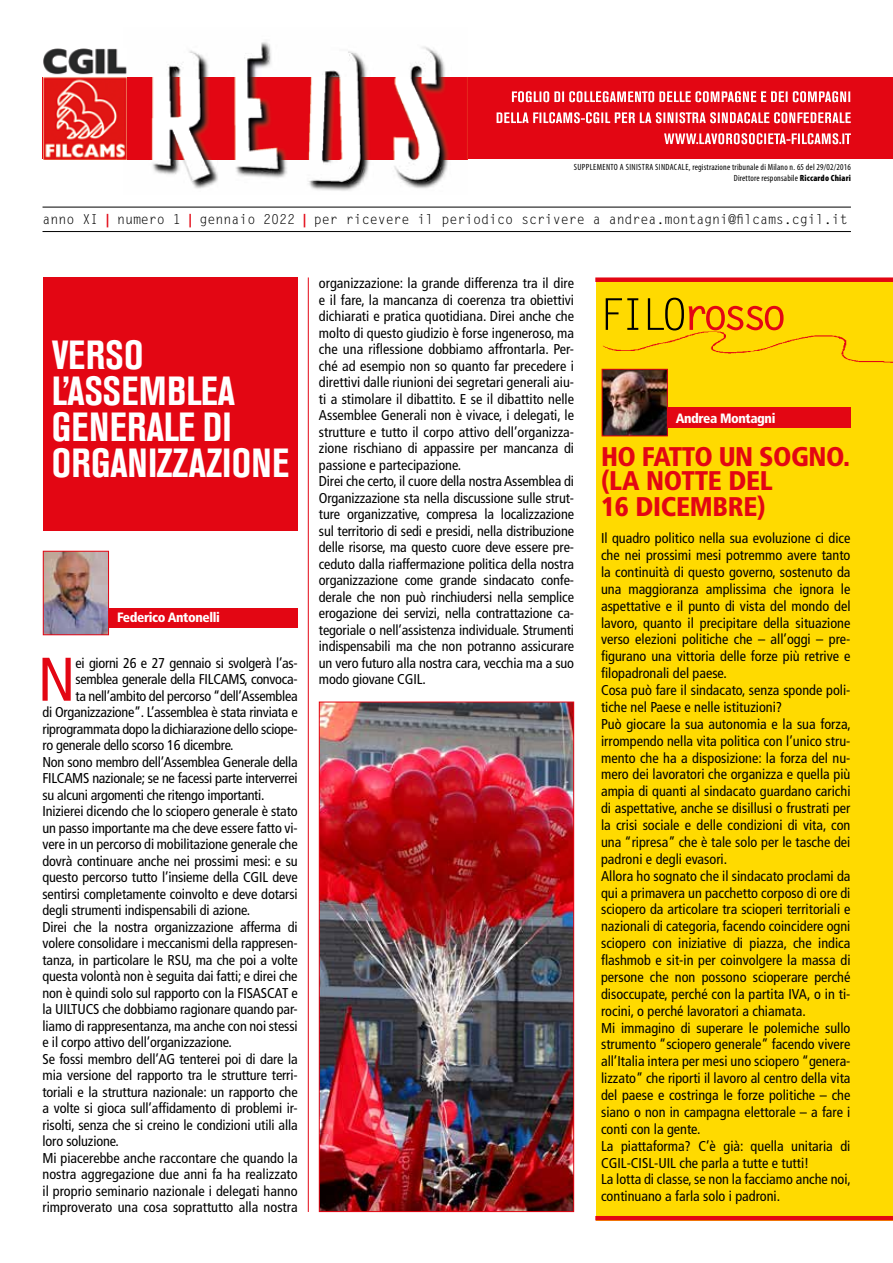
<style>
.page{position:relative;width:893px;height:1263px;background:#fff}
.page>*{position:absolute;margin:0;border:0;box-sizing:border-box;transform-origin:0 0}
.t1{font:condensed 61.5px "Frutiger";color:#e30613}
.t2{font:700 condensed 40.5px/36px "Akzidenz Grotesk BE";letter-spacing:.005em;color:#fff}
.t3{font:900 condensed 27px/24.8px "Frutiger";letter-spacing:-.01em;color:#e30613}
.t4{font:condensed 14.25px/16.8px "Frutiger";color:#000}
.t5{font:condensed 14.25px "Frutiger";letter-spacing:-.02em;color:#000}
.t6{font:13.5px "Letter Gothic MT Std";letter-spacing:-.01em;color:#000}
.t7{font:900 condensed 13.5px "Frutiger";letter-spacing:-.03em;color:#fff}
.t8{font:condensed 9px/10.8px "Myriad Pro";letter-spacing:.02em;color:#000;text-align:right}
.s1{font-weight:900}
.s2{font-family:"Frutiger";font-weight:900;font-stretch:condensed;color:#e30613}
</style>
<div class="page">
<div style="left:43px;top:78px;width:850px;height:81px;background:#e30613"></div>
<img style="left:126px;top:42px;width:341px;height:149px">
<img style="left:126px;top:78px;width:341px;height:81px">
<img style="left:44px;top:49px;width:82px;height:111px">
<svg style="left:664px;top:133px;width:187px;height:11px"></svg>
<svg style="left:497px;top:112px;width:354px;height:11px"></svg>
<svg style="left:512px;top:91px;width:338px;height:11px"></svg>
<hr style="left:43px;top:231px;width:808px;height:1px;background:#000">
<hr style="left:43px;top:207px;width:808px;height:1px;background:#000">
<div style="left:596px;top:278px;width:297px;height:942px;background:#ffda00"></div>
<div style="left:595px;top:277px;width:298px;height:5px;background:#e30613"></div>
<hr style="left:595px;top:1216px;width:298px;height:4px;background:#e30613">
<svg style="left:606px;top:298px;width:178px;height:29px"></svg>
<img style="left:601px;top:327px;width:292px;height:42px">
<hr style="left:308px;top:277px;width:1px;height:935px;background:#e30613">
<img style="left:45px;top:553px;width:62px;height:80px">
<div style="left:43px;top:551px;width:66px;height:84px;border:1px solid #e30613"></div>
<div style="left:109px;top:608px;width:189px;height:20px;background:#e30613"></div>
<div style="left:43px;top:278px;width:255px;height:253px;background:#e30613"></div>
<img style="left:321px;top:704px;width:251px;height:506px">
<div style="left:319px;top:702px;width:255px;height:510px;border:1px solid #e30613"></div>
<img style="left:604px;top:371px;width:62px;height:63px">
<div style="left:602px;top:369px;width:66px;height:67px;border:1px solid #e30613"></div>
<div style="left:667px;top:408px;width:183px;height:20px;background:#e30613"></div>
<p class="t8" style="left:574px;top:162px;width:279px">SUPPLEMENTO A SINISTRA SINDACALE, registrazione tribunale di Milano n. 65 del 29/02/2016<br>Direttore responsabile <span class="s1">Riccardo Chiari</span></p>
<p class="t6" style="left:43px;top:211px;width:807px">anno XI <span class="s2">|</span> numero 1 <span class="s2">|</span> gennaio 2022 <span class="s2">|</span> per ricevere il periodico scrivere a andrea.montagni@filcams.cgil.it</p>
<h2 class="t2" style="left:52px;top:337px;width:239px">VERSO<br>L’ASSEMBLEA<br>GENERALE DI<br>ORGANIZZAZIONE</h2>
<p class="t7" style="left:117px;top:609px;width:104px">Federico Antonelli</p>
<h1 class="t1" style="left:38px;top:643px;width:39px">N</h1>
<p class="t5" style="left:75px;top:654px;width:224px">ei giorni 26 e 27 gennaio si svolgerà l’as-</p>
<p class="t5" style="left:75px;top:671px;width:224px">semblea generale della FILCAMS, convoca-</p>
<p class="t5" style="left:75px;top:687px;width:224px">ta nell’ambito del percorso “dell’Assemblea</p>
<p class="t5" style="left:43px;top:704px;width:257px">di Organizzazione”. L’assemblea è stata rinviata e</p>
<p class="t5" style="left:43px;top:720px;width:257px">riprogrammata dopo la dichiarazione dello sciope-</p>
<p class="t5" style="left:43px;top:737px;width:193px">ro generale dello scorso 16 dicembre.</p>
<p class="t5" style="left:43px;top:753px;width:257px">Non sono membro dell’Assemblea Generale della</p>
<p class="t5" style="left:43px;top:770px;width:257px">FILCAMS nazionale; se ne facessi parte interverrei</p>
<p class="t5" style="left:43px;top:786px;width:224px">su alcuni argomenti che ritengo importanti.</p>
<p class="t4" style="left:43px;top:803px;width:257px">Inizierei dicendo che lo sciopero generale è stato</p>
<p class="t4" style="left:43px;top:819px;width:257px">un passo importante ma che deve essere fatto vi-</p>
<p class="t4" style="left:43px;top:836px;width:257px">vere in un percorso di mobilitazione generale che</p>
<p class="t4" style="left:43px;top:852px;width:257px">dovrà continuare anche nei prossimi mesi: e su</p>
<p class="t4" style="left:43px;top:869px;width:257px">questo percorso tutto l’insieme della CGIL deve</p>
<p class="t4" style="left:43px;top:885px;width:257px">sentirsi completamente coinvolto e deve dotarsi</p>
<p class="t4" style="left:43px;top:902px;width:209px">degli strumenti indispensabili di azione.</p>
<p class="t4" style="left:43px;top:918px;width:257px">Direi che la nostra organizzazione afferma di</p>
<p class="t4" style="left:43px;top:935px;width:257px">volere consolidare i meccanismi della rappresen-</p>
<p class="t4" style="left:43px;top:951px;width:257px">tanza, in particolare le RSU, ma che poi a volte</p>
<p class="t4" style="left:43px;top:968px;width:257px">questa volontà non è seguita dai fatti; e direi che</p>
<p class="t4" style="left:43px;top:984px;width:257px">non è quindi solo sul rapporto con la FISASCAT e</p>
<p class="t4" style="left:43px;top:1001px;width:257px">la UILTUCS che dobbiamo ragionare quando par-</p>
<p class="t4" style="left:43px;top:1017px;width:257px">liamo di rappresentanza, ma anche con noi stessi</p>
<p class="t4" style="left:43px;top:1034px;width:191px">e il corpo attivo dell’organizzazione.</p>
<p class="t4" style="left:43px;top:1050px;width:257px">Se fossi membro dell’AG tenterei poi di dare la</p>
<p class="t4" style="left:43px;top:1067px;width:257px">mia versione del rapporto tra le strutture terri-</p>
<p class="t4" style="left:43px;top:1083px;width:257px">toriali e la struttura nazionale: un rapporto che</p>
<p class="t4" style="left:43px;top:1100px;width:257px">a volte si gioca sull’affidamento di problemi ir-</p>
<p class="t4" style="left:43px;top:1116px;width:257px">risolti, senza che si creino le condizioni utili alla</p>
<p class="t4" style="left:43px;top:1133px;width:78px">loro soluzione.</p>
<p class="t4" style="left:43px;top:1149px;width:257px">Mi piacerebbe anche raccontare che quando la</p>
<p class="t4" style="left:43px;top:1166px;width:257px">nostra aggregazione due anni fa ha realizzato</p>
<p class="t4" style="left:43px;top:1182px;width:257px">il proprio seminario nazionale i delegati hanno</p>
<p class="t4" style="left:43px;top:1199px;width:257px">rimproverato una cosa soprattutto alla nostra</p>
<p class="t4" style="left:319px;top:275px;width:257px">organizzazione: la grande differenza tra il dire e il fare, la mancanza di coerenza tra obiettivi dichiarati e pratica quotidiana. Direi anche che molto di questo giudizio è forse ingeneroso, ma che una riflessione dobbiamo affrontarla. Per&shy;ché ad esempio non so quanto far precedere i direttivi dalle riunioni dei segretari generali aiu&shy;ti a stimolare il dibattito. E se il dibattito nelle Assemblee Generali non è vivace, i delegati, le strutture e tutto il corpo attivo dell’organizza&shy;zione rischiano di appassire per mancanza di passione e partecipazione.<br>Direi che certo, il cuore della nostra Assemblea di Organizzazione sta nella discussione sulle strut&shy;ture organizzative, compresa la localizzazione sul territorio di sedi e presidi, nella distribuzione delle risorse, ma questo cuore deve essere pre&shy;ceduto dalla riaffermazione politica della nostra organizzazione come grande sindacato confe&shy;derale che non può rinchiudersi nella semplice erogazione dei servizi, nella contrattazione ca&shy;tegoriale o nell’assistenza individuale. Strumenti indispensabili ma che non potranno assicurare un vero futuro alla nostra cara, vecchia ma a suo modo giovane CGIL.</p>
<p class="t7" style="left:676px;top:410px;width:101px">Andrea Montagni</p>
<h3 class="t3" style="left:601px;top:444px;width:250px">HO FATTO UN SOGNO. (LA NOTTE DEL<br>16 DICEMBRE)</h3>
<p class="t4" style="left:601px;top:530px;width:251px">Il quadro politico nella sua evoluzione ci dice che nei prossimi mesi potremmo avere tanto la continuità di questo governo, sostenuto da una maggioranza amplissima che ignora le aspettative e il punto di vista del mondo del lavoro, quanto il precipitare della situazione verso elezioni politiche che – all’oggi – pre&shy;figurano una vittoria delle forze più retrive e filopadronali del paese.<br>Cosa può fare il sindacato, senza sponde poli&shy;tiche nel Paese e nelle istituzioni?<br>Può giocare la sua autonomia e la sua forza, irrompendo nella vita politica con l’unico stru&shy;mento che ha a disposizione: la forza del nu&shy;mero dei lavoratori che organizza e quella più ampia di quanti al sindacato guardano carichi di aspettative, anche se disillusi o frustrati per la crisi sociale e delle condizioni di vita, con una “ripresa” che è tale solo per le tasche dei padroni e degli evasori.<br>Allora ho sognato che il sindacato proclami da qui a primavera un pacchetto corposo di ore di sciopero da articolare tra scioperi territoriali e nazionali di categoria, facendo coincidere ogni sciopero con iniziative di piazza, che indica flashmob e sit-in per coinvolgere la massa di persone che non possono scioperare perché disoccupate, perché con la partita IVA, o in ti&shy;rocini, o perché lavoratori a chiamata.<br>Mi immagino di superare le polemiche sullo strumento “sciopero generale” facendo vivere all’Italia intera per mesi uno sciopero “genera&shy;lizzato” che riporti il lavoro al centro della vita del paese e costringa le forze politiche – che siano o non in campagna elettorale – a fare i conti con la gente.<br>La piattaforma? C’è già: quella unitaria di CGIL-CISL-UIL che parla a tutte e tutti!<br>La lotta di classe, se non la facciamo anche noi, continuano a farla solo i padroni.</p>
</div>
